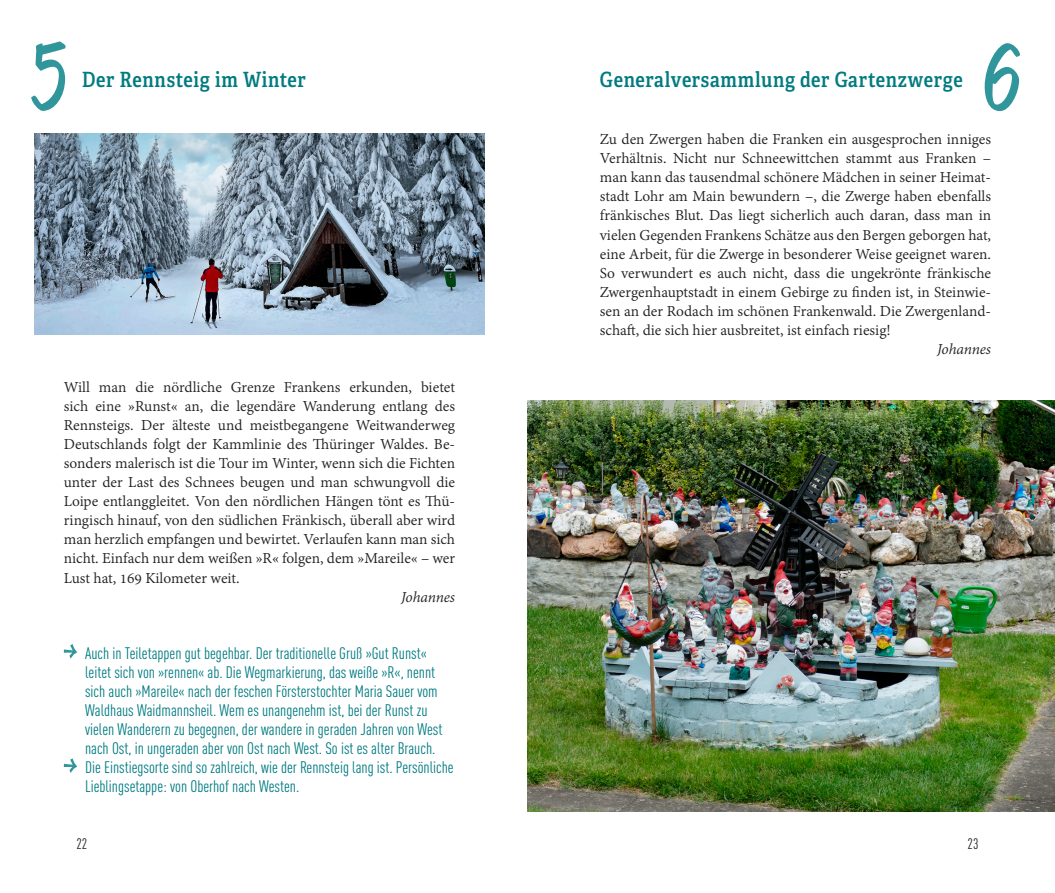
<style>
.page{position:relative;width:1055px;height:893px;background:#fff}
.page>*{position:absolute;margin:0;border:0;box-sizing:border-box;transform-origin:0 0}
.t1{font:93px "Reklame Script";color:#31969c}
.t2{font:600 21px "Adelle Condensed";letter-spacing:.025em;color:#007b81}
.t3{font:16.5px/19px "Adobe Devanagari";color:#231f20;text-align:justify}
.t4{font:condensed 16.5px/19px "DINOT";color:#007b81}
.t5{font:italic 16.5px "Adobe Devanagari";letter-spacing:-.01em;color:#231f20}
.t6{font:condensed 15px "DINOT";color:#231f20}
</style>
<div class="page">
<img style="left:34px;top:134px;width:451px;height:201px">
<img style="left:527px;top:400px;width:527px;height:411px">
<svg style="left:64px;top:644px;width:13px;height:15px"></svg>
<svg style="left:64px;top:758px;width:13px;height:15px"></svg>
<h1 class="t1" style="left:34px;top:14px;width:32px">5</h1>
<h1 class="t1" style="left:985px;top:14px;width:36px">6</h1>
<p class="t2" style="left:82px;top:67px;width:226px">Der Rennsteig im Winter</p>
<p class="t2" style="left:600px;top:67px;width:364px">Generalversammlung der Gartenzwerge</p>
<p class="t3" style="left:64px;top:379px;width:393px">Will man die nördliche Grenze Frankens erkunden, bietet sich eine »Runst« an, die legendäre Wanderung entlang des Rennsteigs. Der älteste und meistbegangene Weitwanderweg Deutschlands folgt der Kammlinie des Thüringer Waldes. Be&shy;sonders malerisch ist die Tour im Winter, wenn sich die Fichten unter der Last des Schnees beugen und man schwungvoll die Loipe entlanggleitet. Von den nördlichen Hängen tönt es Thü&shy;ringisch hinauf, von den südlichen Fränkisch, überall aber wird man herzlich empfangen und bewirtet. Verlaufen kann man sich nicht. Einfach nur dem weißen »R« folgen, dem »Mareile« – wer Lust hat, 169 Kilometer weit.</p>
<p class="t5" style="left:401px;top:587px;width:55px">Johannes</p>
<p class="t4" style="left:85px;top:643px;width:370px">Auch in Teiletappen gut begehbar. Der traditionelle Gruß »Gut Runst« leitet sich von »rennen« ab. Die Wegmarkierung, das weiße »R«, nennt sich auch »Mareile« nach der feschen Försterstochter Maria Sauer vom Waldhaus Waidmannsheil. Wem es unangenehm ist, bei der Runst zu vielen Wanderern zu begegnen, der wandere in geraden Jahren von West nach Ost, in ungeraden aber von Ost nach West. So ist es alter Brauch.<br>Die Einstiegsorte sind so zahlreich, wie der Rennsteig lang ist. Persönliche Lieblingsetappe: von Oberhof nach Westen.</p>
<p class="t3" style="left:600px;top:131px;width:393px">Zu den Zwergen haben die Franken ein ausgesprochen inniges Verhältnis. Nicht nur Schneewittchen stammt aus Franken – man kann das tausendmal schönere Mädchen in seiner Heimat&shy;stadt Lohr am Main bewundern –, die Zwerge haben ebenfalls fränkisches Blut. Das liegt sicherlich auch daran, dass man in vielen Gegenden Frankens Schätze aus den Bergen geborgen hat, eine Arbeit, für die Zwerge in besonderer Weise geeignet waren.<br>So verwundert es auch nicht, dass die ungekrönte fränkische Zwergenhauptstadt in einem Gebirge zu finden ist, in Steinwie&shy;sen an der Rodach im schönen Frankenwald. Die Zwergenland&shy;schaft, die sich hier ausbreitet, ist einfach riesig!</p>
<p class="t5" style="left:937px;top:340px;width:55px">Johannes</p>
<p class="t6" style="left:77px;top:835px;width:12px">22</p>
<p class="t6" style="left:967px;top:835px;width:12px">23</p>
</div>
